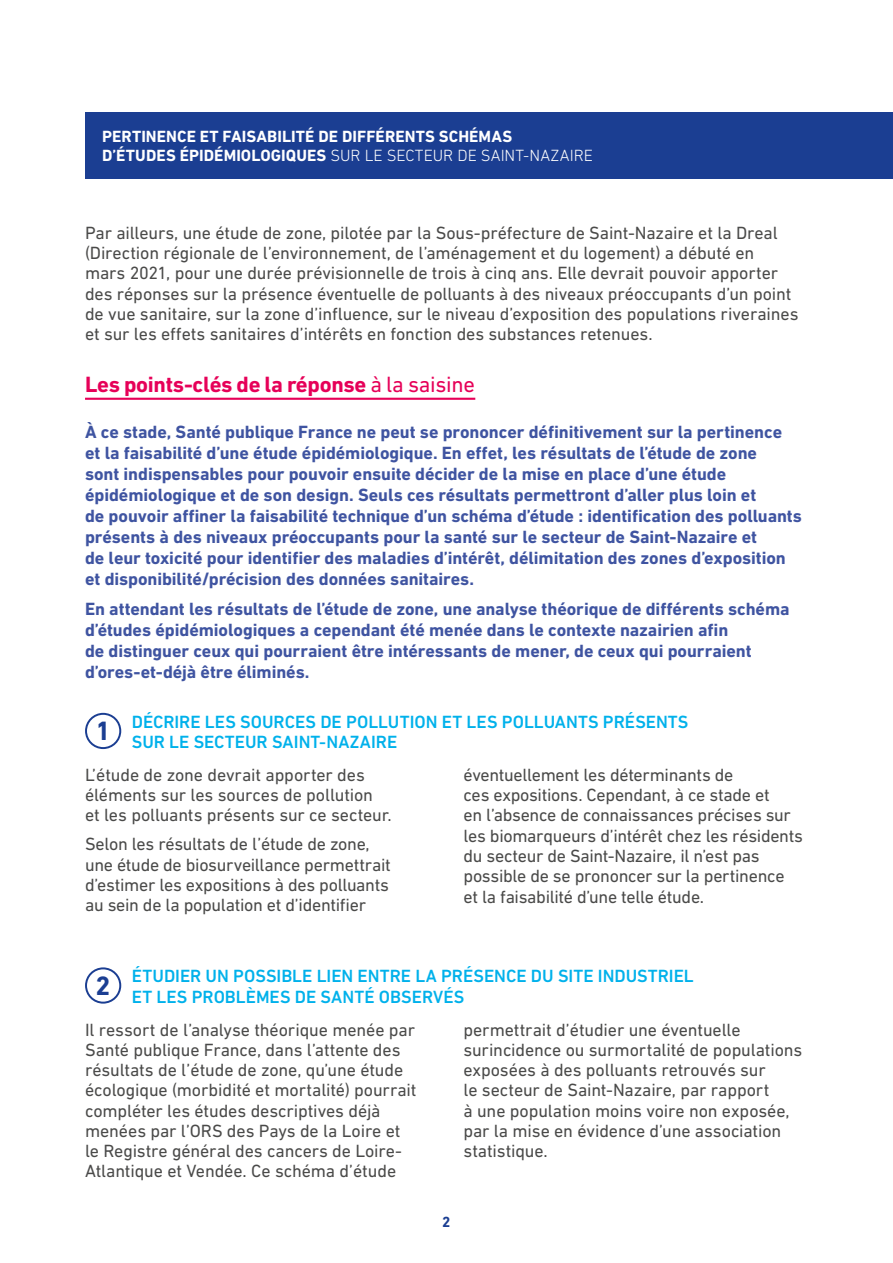
<style>
.page{position:relative;width:893px;height:1263px;background:#fff}
.page>*{position:absolute;margin:0;border:0;box-sizing:border-box;transform-origin:0 0}
.CHAPO{font:700 27px "DIN Next LT Pro";color:#1b3e92}
.Inter-01{font:700 22.5px "DIN Next LT Pro";letter-spacing:-.01em;color:#e60058}
.Texte-courant{font:18px/20.2px "DIN Next LT Pro";letter-spacing:-.01em;color:#4a4a49}
.Texte-courant-2{font:700 18px/21px "DIN Next LT Pro";letter-spacing:-.005em;color:#3f54a1}
.Inter02__2col{font:500 18px/20.2px "DIN Next LT Pro";color:#00b1eb}
.t1{font:700 16.5px/19.5px "DIN Next LT Pro";letter-spacing:.005em;color:#fff}
.t2{font:700 15px "DIN Next LT Pro";color:#1b3e92}
.s1{font-weight:300}
.s2{font-weight:400}
</style>
<div class="page">
<div style="left:85px;top:112px;width:808px;height:67px;background:#1b3e92"></div>
<hr style="left:85px;top:398px;width:390px;height:2px;background:#e60058">
<div style="left:85px;top:713px;width:36px;height:36px;border:2px solid #1b3e92;border-radius:50%"></div>
<div style="left:85px;top:967px;width:36px;height:37px;border:2px solid #1b3e92;border-radius:50%"></div>
<p class="t1" style="left:102px;top:126px;width:492px">PERTINENCE ET FAISABILITÉ DE DIFFÉRENTS SCHÉMAS<br>D’ÉTUDES ÉPIDÉMIOLOGIQUES <span class="s1">SUR LE SECTEUR DE SAINT-NAZAIRE</span></p>
<p class="Texte-courant" style="left:85px;top:222px;width:715px">Par ailleurs, une étude de zone, pilotée par la Sous-préfecture de Saint-Nazaire et la Dreal (Direction régionale de l’environnement, de l’aménagement et du logement) a débuté en mars 2021, pour une durée prévisionnelle de trois à cinq ans. Elle devrait pouvoir apporter des réponses sur la présence éventuelle de polluants à des niveaux préoccupants d’un point de vue sanitaire, sur la zone d’influence, sur le niveau d’exposition des populations riveraines et sur les effets sanitaires d’intérêts en fonction des substances retenues.</p>
<p class="Inter-01" style="left:85px;top:371px;width:391px">Les points-clés de la réponse <span class="s2">à la saisine</span></p>
<p class="Texte-courant-2" style="left:85px;top:421px;width:718px">À ce stade, Santé publique France ne peut se prononcer définitivement sur la pertinence<br>et la faisabilité d’une étude épidémiologique. En effet, les résultats de l’étude de zone<br>sont indispensables pour pouvoir ensuite décider de la mise en place d’une étude épidémiologique et de son design. Seuls ces résultats permettront d’aller plus loin et<br>de pouvoir affiner la faisabilité technique d’un schéma d’étude : identification des polluants présents à des niveaux préoccupants pour la santé sur le secteur de Saint-Nazaire et<br>de leur toxicité pour identifier des maladies d’intérêt, délimitation des zones d’exposition et disponibilité/précision des données sanitaires.</p>
<p class="Texte-courant-2" style="left:85px;top:598px;width:706px">En attendant les résultats de l’étude de zone, une analyse théorique de différents schéma d’études épidémiologiques a cependant été menée dans le contexte nazairien afin<br>de distinguer ceux qui pourraient être intéressants de mener, de ceux qui pourraient d’ores-et-déjà être éliminés.</p>
<p class="CHAPO" style="left:95px;top:715px;width:17px">1</p>
<p class="Inter02__2col" style="left:132px;top:711px;width:558px">DÉCRIRE LES SOURCES DE POLLUTION ET LES POLLUANTS PRÉSENTS<br>SUR LE SECTEUR SAINT-NAZAIRE</p>
<p class="Texte-courant" style="left:85px;top:764px;width:308px">L’étude de zone devrait apporter des éléments sur les sources de pollution et les polluants présents sur ce secteur.</p>
<p class="Texte-courant" style="left:85px;top:834px;width:307px">Selon les résultats de l’étude de zone, une étude de biosurveillance permettrait d’estimer les expositions à des polluants au sein de la population et d’identifier</p>
<p class="Texte-courant" style="left:463px;top:764px;width:341px">éventuellement les déterminants de<br>ces expositions. Cependant, à ce stade et<br>en l’absence de connaissances précises sur les biomarqueurs d’intérêt chez les résidents du secteur de Saint-Nazaire, il n’est pas possible de se prononcer sur la pertinence et la faisabilité d’une telle étude.</p>
<p class="CHAPO" style="left:95px;top:970px;width:17px">2</p>
<p class="Inter02__2col" style="left:132px;top:966px;width:563px">ÉTUDIER UN POSSIBLE LIEN ENTRE LA PRÉSENCE DU SITE INDUSTRIEL<br>ET LES PROBLÈMES DE SANTÉ OBSERVÉS</p>
<p class="Texte-courant" style="left:85px;top:1019px;width:333px">Il ressort de l’analyse théorique menée par Santé publique France, dans l’attente des résultats de l’étude de zone, qu’une étude écologique (morbidité et mortalité) pourrait compléter les études descriptives déjà menées par l’ORS des Pays de la Loire et le Registre général des cancers de Loire-Atlantique et Vendée. Ce schéma d’étude</p>
<p class="Texte-courant" style="left:463px;top:1019px;width:340px">permettrait d’étudier une éventuelle surincidence ou surmortalité de populations exposées à des polluants retrouvés sur<br>le secteur de Saint-Nazaire, par rapport<br>à une population moins voire non exposée, par la mise en évidence d’une association statistique.</p>
<p class="t2" style="left:442px;top:1213px;width:10px">2</p>
</div>
